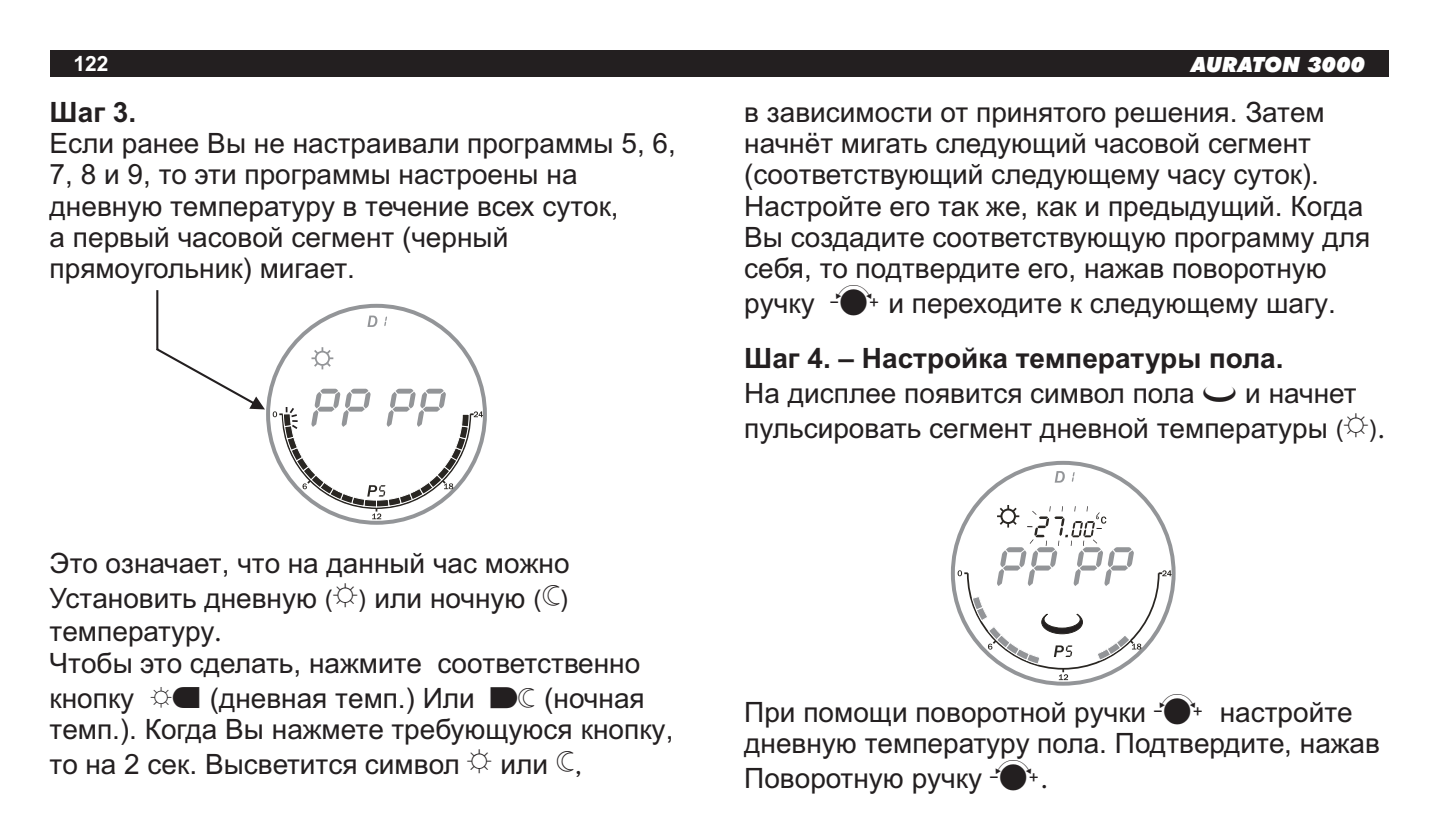
<style>
.page{position:relative;width:1439px;height:834px;background:#fff}
.page>*{position:absolute;margin:0;border:0;box-sizing:border-box;transform-origin:0 0}
.t1{font:28px/31.2px "Arial";color:#231f20}
.t2{font:700 28px "Arial";color:#231f20}
.t3{font:italic 900 21px "Futura BT";color:#fff}
.t4{font:700 21px "Arial";color:#fff}
.s1{font-family:"France"}
.s2{font-family:"auraton 3000"}
.s3{font-weight:700}
</style>
<div class="page">
<svg style="left:311px;top:347px;width:22px;height:22px"></svg>
<svg style="left:367px;top:315px;width:10px;height:12px"></svg>
<svg style="left:384px;top:316px;width:3px;height:10px"></svg>
<svg style="left:273px;top:388px;width:210px;height:131px"></svg>
<svg style="left:156px;top:290px;width:109px;height:119px"></svg>
<svg style="left:1054px;top:471px;width:11px;height:11px"></svg>
<svg style="left:1071px;top:472px;width:3px;height:10px"></svg>
<svg style="left:957px;top:505px;width:214px;height:175px"></svg>
<div style="left:50px;top:50px;width:1338px;height:26px;background:#231f20"></div>
<p class="t4" style="left:74px;top:56px;width:37px">122</p>
<p class="t3" style="left:1191px;top:55px;width:175px">AURATON 3000</p>
<p class="t2" style="left:50px;top:101px;width:88px">Шаг 3.</p>
<p class="t1" style="left:50px;top:130px;width:628px">Если ранее Вы не настраивали программы 5, 6, 7, 8 и 9, то эти программы настроены на дневную температуру в течение всех суток,<br>а первый часовой сегмент (черный прямоугольник) мигает.</p>
<p class="t1" style="left:50px;top:549px;width:606px;line-height:33.2px">Это означает, что на данный час можно Установить дневную <span class="s1">(</span><span class="s2">A</span><span class="s1">)</span> или ночную <span class="s1">(</span><span class="s2">B</span><span class="s1">) </span>температуру<span class="s1">.<br></span>Чтобы это сделать, нажмите соответственно</p>
<p class="t1" style="left:50px;top:685px;width:718px">кнопку <span class="s2">A</span>(дневная темп.) Или <span class="s2">B</span>(ночная темп.). Когда Вы нажмете требующуюся кнопку,</p>
<p class="t1" style="left:50px;top:751px;width:620px">то на 2 сек. Высветится символ <span class="s2">A</span>или <span class="s2">B</span><span class="s1">,</span></p>
<p class="t1" style="left:744px;top:99px;width:627px">в зависимости от принятого решения. Затем начнёт мигать следующий часовой сегмент (соответствующий следующему часу суток).<br>Настройте его так же, как и предыдущий. Когда Вы создадите соответствующую программу для себя, то подтвердите его, нажав поворотную</p>
<p class="t1" style="left:744px;top:278px;width:593px;line-height:54.6px">ручку <span class="s2">C</span>и переходите к следующему шагу.<br><span class="s3">Шаг 4. – Настройка температуры пола.</span></p>
<p class="t1" style="left:744px;top:378px;width:751px;line-height:35px">На дисплее появится символ пола <span class="s2">F</span>и начнет пульсировать сегмент дневной температуры <span class="s1">(</span><span class="s2">A</span><span class="s1">).</span></p>
<p class="t1" style="left:744px;top:699px;width:713px">При помощи поворотной ручки <span class="s2">C</span>настройте дневную температуру пола. Подтвердите, нажав</p>
<p class="t1" style="left:744px;top:765px;width:549px">Поворотную ручку <span class="s2">C</span><span class="s1">.</span></p>
</div>
